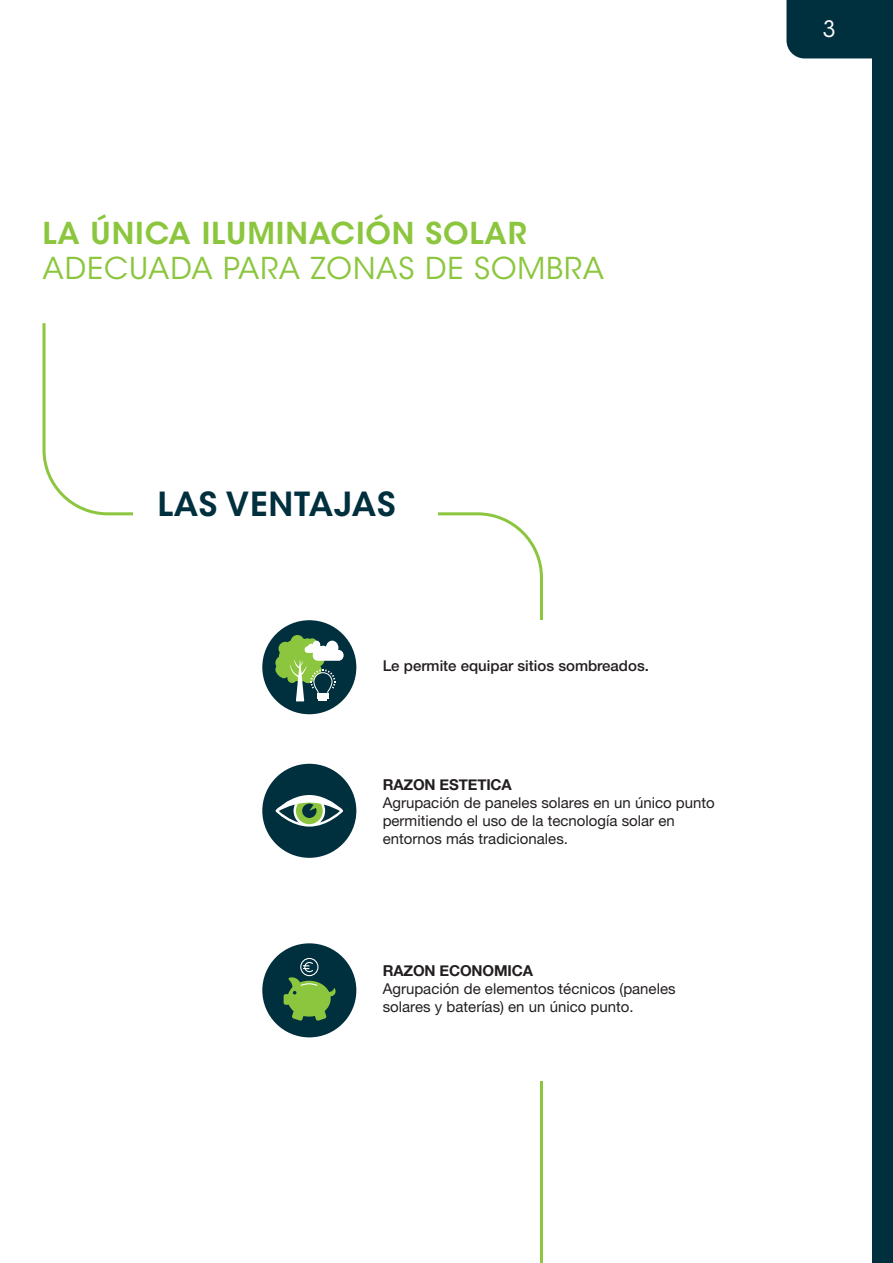
<style>
.page{position:relative;width:893px;height:1263px;background:#fff}
.page>*{position:absolute;margin:0;border:0;box-sizing:border-box;transform-origin:0 0}
.TITRE_1_FR{font:600 33px "ITC Avant Garde Std";letter-spacing:.025em;color:#002f3e}
.t1{font:30px/34.5px "ITC Avant Garde Std";letter-spacing:.03em;color:#8bc63e}
.t2{font:22.5px "ITC Avant Garde Std";color:#fff}
.TXT_courant_FR{font:15px/18px "Helvetica Neue LT Pro";color:#231f20}
.TXT_courant_FR-2{font:500 15px "Helvetica Neue LT Pro";color:#231f20}
.s1{font-weight:600}
.s2{font-family:"Helvetica Neue";font-weight:700}
</style>
<div class="page">
<svg style="left:42px;top:323px;width:501px;height:940px"></svg>
<div style="left:133px;top:512px;width:305px;height:51px;background:#fff"></div>
<div style="left:531px;top:620px;width:20px;height:461px;background:#fff"></div>
<div style="left:262px;top:943px;width:94px;height:94px;background:#002f3e;border-radius:50%"></div>
<div style="left:300px;top:958px;width:18px;height:18px;border:1px solid #fff;border-radius:50%"></div>
<svg style="left:284px;top:961px;width:52px;height:60px"></svg>
<div style="left:262px;top:764px;width:94px;height:94px;background:#002f3e;border-radius:50%"></div>
<svg style="left:275px;top:795px;width:68px;height:31px"></svg>
<div style="left:262px;top:620px;width:94px;height:94px;background:#002f3e;border-radius:50%"></div>
<svg style="left:275px;top:635px;width:69px;height:66px"></svg>
<div style="left:872px;top:0;width:21px;height:1263px;background:#002f3e"></div>
<div style="left:786px;top:0;width:86px;height:58px;background:#002f3e"></div>
<p class="t1" style="left:43px;top:216px;width:563px"><span class="s1">LA ÚNICA ILUMINACIÓN SOLAR<br></span>ADECUADA PARA ZONAS DE SOMBRA</p>
<p class="TITRE_1_FR" style="left:157px;top:483px;width:240px">LAS VENTAJAS</p>
<p class="TXT_courant_FR-2" style="left:383px;top:657px;width:268px">Le permite equipar sitios sombreados.</p>
<p class="TXT_courant_FR" style="left:383px;top:776px;width:334px"><span class="s2">RAZON ESTETICA<br></span>Agrupación de paneles solares en un único punto permitiendo el uso de la tecnología solar en entornos más tradicionales.</p>
<p class="TXT_courant_FR" style="left:383px;top:961px;width:294px"><span class="s2">RAZON ECONOMICA<br></span>Agrupación de elementos técnicos (paneles solares y baterías) en un único punto.</p>
<h3 class="t2" style="left:823px;top:15px;width:14px">3</h3>
</div>
